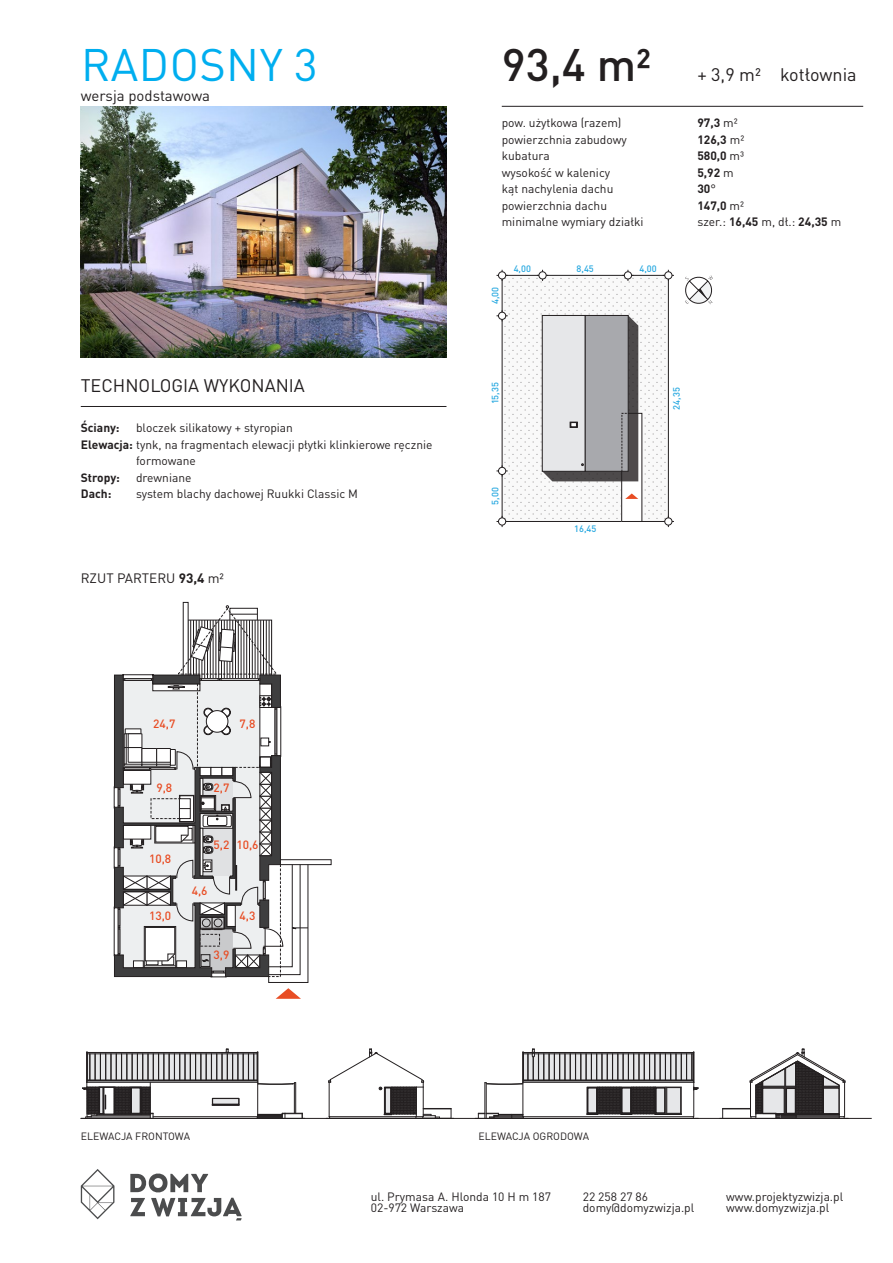
<style>
.page{position:relative;width:893px;height:1263px;background:#fff}
.page>*{position:absolute;margin:0;border:0;box-sizing:border-box;transform-origin:0 0}
.t1{font:45px "DIN Pro";letter-spacing:.01em;color:#00aeef}
.t2{font:500 45px "DIN Pro";color:#231f20}
.t3{font:18px "DIN Pro";color:#231f20}
.t4{font:15px "DIN Pro";color:#231f20}
.t5{font:13.5px "DIN Pro";color:#231f20}
.t6{font:12px/16.5px "DIN Pro";color:#231f20}
.t7{font:700 12px "DIN Pro";color:#231f20}
.t8{font:500 11.85px "DIN Pro";color:#e84d24}
.t9{font:10.5px "DIN Pro";letter-spacing:-.005em;color:#231f20}
.t10{font:500 9.3px "DIN Pro";color:#27a8e0}
.s1{font-weight:400}
.s2{font-weight:700}
</style>
<div class="page">
<hr style="left:81px;top:406px;width:365px;height:1px;background:#231f20">
<hr style="left:81px;top:1118px;width:791px;height:1px;background:#231f20">
<hr style="left:502px;top:106px;width:361px;height:1px;background:#231f20">
<img style="left:81px;top:106px;width:365px;height:251px">
<svg style="left:685px;top:275px;width:28px;height:30px"></svg>
<svg style="left:504px;top:277px;width:162px;height:242px"></svg>
<div style="left:622px;top:413px;width:20px;height:108px;background:#fff"></div>
<svg style="left:496px;top:270px;width:12px;height:11px"></svg>
<div style="left:498px;top:272px;width:8px;height:7px;background:#fff;border-radius:50%"></div>
<div style="left:498px;top:272px;width:8px;height:7px;border:1px solid #231f20;border-radius:50%"></div>
<svg style="left:537px;top:270px;width:11px;height:11px"></svg>
<div style="left:539px;top:272px;width:7px;height:7px;background:#fff;border-radius:50%"></div>
<div style="left:539px;top:272px;width:7px;height:7px;border:1px solid #231f20;border-radius:50%"></div>
<svg style="left:622px;top:270px;width:11px;height:11px"></svg>
<div style="left:624px;top:272px;width:8px;height:7px;background:#fff;border-radius:50%"></div>
<div style="left:624px;top:272px;width:8px;height:7px;border:1px solid #231f20;border-radius:50%"></div>
<svg style="left:663px;top:270px;width:11px;height:11px"></svg>
<div style="left:665px;top:272px;width:7px;height:7px;background:#fff;border-radius:50%"></div>
<div style="left:665px;top:272px;width:7px;height:7px;border:1px solid #231f20;border-radius:50%"></div>
<svg style="left:496px;top:516px;width:12px;height:11px"></svg>
<div style="left:498px;top:518px;width:8px;height:7px;background:#fff;border-radius:50%"></div>
<div style="left:498px;top:518px;width:8px;height:7px;border:1px solid #231f20;border-radius:50%"></div>
<svg style="left:496px;top:465px;width:12px;height:11px"></svg>
<div style="left:498px;top:467px;width:8px;height:8px;background:#fff;border-radius:50%"></div>
<div style="left:498px;top:467px;width:8px;height:8px;border:1px solid #231f20;border-radius:50%"></div>
<svg style="left:496px;top:310px;width:12px;height:11px"></svg>
<div style="left:498px;top:312px;width:8px;height:7px;background:#fff;border-radius:50%"></div>
<div style="left:498px;top:312px;width:8px;height:7px;border:1px solid #231f20;border-radius:50%"></div>
<svg style="left:663px;top:516px;width:11px;height:11px"></svg>
<div style="left:665px;top:518px;width:7px;height:7px;background:#fff;border-radius:50%"></div>
<div style="left:665px;top:518px;width:7px;height:7px;border:1px solid #231f20;border-radius:50%"></div>
<svg style="left:625px;top:493px;width:13px;height:6px"></svg>
<svg style="left:542px;top:315px;width:96px;height:166px;background:#aeaeb1"></svg>
<div style="left:280px;top:860px;width:51px;height:5px;border:1px solid #231f20"></div>
<div style="left:183px;top:602px;width:5px;height:73px;border:1px solid #231f20"></div>
<svg style="left:114px;top:606px;width:194px;height:393px"></svg>
<svg style="left:329px;top:1049px;width:122px;height:69px"></svg>
<svg style="left:82px;top:1049px;width:221px;height:69px"></svg>
<svg style="left:722px;top:1049px;width:124px;height:69px"></svg>
<svg style="left:478px;top:1049px;width:220px;height:69px"></svg>
<svg style="left:130px;top:1173px;width:112px;height:47px"></svg>
<svg style="left:81px;top:1169px;width:33px;height:50px"></svg>
<p class="t1" style="left:81px;top:29px;width:238px">RADOSNY 3</p>
<p class="t2" style="left:502px;top:28px;width:151px">93,4 m²</p>
<p class="t4" style="left:81px;top:84px;width:131px">wersja podstawowa</p>
<p class="t3" style="left:697px;top:60px;width:161px">+ 3,9 m² kotłownia</p>
<p class="t6" style="left:502px;top:114px;width:121px">pow. użytkowa (razem)</p>
<p class="t7" style="left:697px;top:113px;width:42px">97,3 <span class="s1">m²</span></p>
<p class="t6" style="left:502px;top:130px;width:127px">powierzchnia zabudowy</p>
<p class="t7" style="left:697px;top:130px;width:48px">126,3 <span class="s1">m²</span></p>
<p class="t6" style="left:502px;top:147px;width:49px">kubatura</p>
<p class="t7" style="left:697px;top:146px;width:48px">580,0 <span class="s1">m³</span></p>
<p class="t6" style="left:502px;top:163px;width:110px">wysokość w kalenicy</p>
<p class="t7" style="left:697px;top:163px;width:38px">5,92 <span class="s1">m</span></p>
<p class="t6" style="left:502px;top:180px;width:113px">kąt nachylenia dachu</p>
<p class="t7" style="left:697px;top:179px;width:20px">30<span class="s1">°</span></p>
<p class="t6" style="left:502px;top:196px;width:107px">powierzchnia dachu</p>
<p class="t7" style="left:697px;top:196px;width:48px">147,0 <span class="s1">m²</span></p>
<p class="t6" style="left:502px;top:213px;width:143px">minimalne wymiary działki</p>
<p class="t6" style="left:697px;top:213px;width:145px">szer.: <span class="s2">16,45</span> m, dł.: <span class="s2">24,35</span> m</p>
<p class="t3" style="left:81px;top:372px;width:226px">TECHNOLOGIA WYKONANIA</p>
<p class="t7" style="left:81px;top:418px;width:40px">Ściany:</p>
<p class="t6" style="left:136px;top:418px;width:158px">bloczek silikatowy + styropian</p>
<p class="t6" style="left:136px;top:435px;width:298px;text-indent:-55px"><span class="s2">Elewacja:</span> tynk, na fragmentach elewacji płytki klinkierowe ręcznie formowane</p>
<p class="t7" style="left:81px;top:467px;width:41px">Stropy:</p>
<p class="t6" style="left:136px;top:468px;width:57px">drewniane</p>
<p class="t7" style="left:81px;top:484px;width:32px">Dach:</p>
<p class="t6" style="left:136px;top:484px;width:223px">system blachy dachowej Ruukki Classic M</p>
<p class="t5" style="left:81px;top:567px;width:145px">RZUT PARTERU <span class="s2">93,4</span> m²</p>
<p class="t8" style="left:153px;top:714px;width:24px">24,7</p>
<p class="t8" style="left:240px;top:714px;width:17px">7,8</p>
<p class="t8" style="left:156px;top:778px;width:17px">9,8</p>
<p class="t8" style="left:149px;top:849px;width:24px">10,8</p>
<p class="t8" style="left:149px;top:906px;width:24px">13,0</p>
<p class="t8" style="left:214px;top:778px;width:17px">2,7</p>
<p class="t8" style="left:214px;top:835px;width:17px">5,2</p>
<p class="t8" style="left:236px;top:835px;width:24px">10,6</p>
<p class="t8" style="left:192px;top:881px;width:17px">4,6</p>
<p class="t8" style="left:240px;top:906px;width:17px">4,3</p>
<p class="t8" style="left:214px;top:945px;width:17px">3,9</p>
<p class="t10" style="left:488px;top:304px;width:19px;rotate:-90deg">4,00</p>
<p class="t10" style="left:514px;top:261px;width:19px">4,00</p>
<p class="t10" style="left:577px;top:261px;width:19px">8,45</p>
<p class="t10" style="left:639px;top:261px;width:19px">4,00</p>
<p class="t10" style="left:488px;top:404px;width:24px;rotate:-90deg">15,35</p>
<p class="t10" style="left:669px;top:409px;width:24px;rotate:-90deg">24,35</p>
<p class="t10" style="left:488px;top:505px;width:19px;rotate:-90deg">5,00</p>
<p class="t10" style="left:574px;top:521px;width:24px">16,45</p>
<p class="t9" style="left:81px;top:1127px;width:111px">ELEWACJA FRONTOWA</p>
<p class="t9" style="left:478px;top:1127px;width:112px">ELEWACJA OGRODOWA</p>
<p class="t6" style="left:371px;top:1187px;width:182px">ul. Prymasa A. Hlonda 10 H m 187</p>
<p class="t6" style="left:371px;top:1198px;width:95px">02-972 Warszawa</p>
<p class="t6" style="left:583px;top:1187px;width:67px">22 258 27 86</p>
<p class="t6" style="left:583px;top:1198px;width:113px">domy@domyzwizja.pl</p>
<p class="t6" style="left:726px;top:1187px;width:118px">www.projektyzwizja.pl</p>
<p class="t6" style="left:726px;top:1198px;width:105px">www.domyzwizja.pl</p>
</div>
